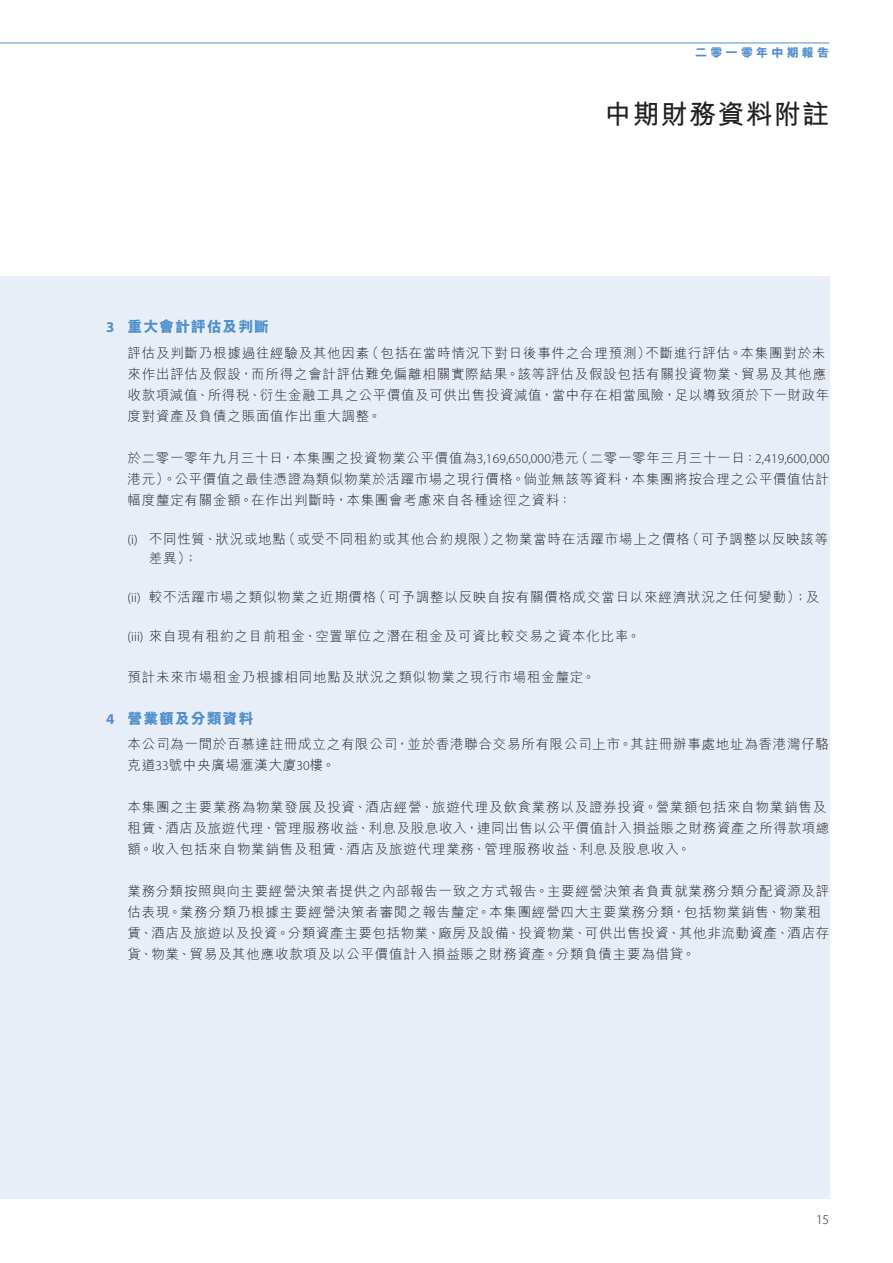
<style>
.page{position:relative;width:893px;height:1263px;background:#fff}
.page>*{position:absolute;margin:0;border:0;box-sizing:border-box;transform-origin:0 0}
.t1{font:700 27px "M Hei HK";letter-spacing:.045em;color:#231f20}
.Heading_1{font:800 15px "M Hei HK";letter-spacing:.055em;color:#5090cc}
.Body_Text{font:300 13.5px/21px "M Hei HK";letter-spacing:.055em;color:#231f20}
.t2{font:300 13.5px "Myriad Pro";color:#231f20}
.t3{font:800 12px "M Hei HK";letter-spacing:.27em;color:#5090cc}
.s1{font-family:"Myriad Pro";font-weight:700}
.s2{font-family:"Myriad Pro"}
</style>
<div class="page">
<div style="left:0;top:276px;width:829px;height:923px;background:#e7eef8"></div>
<hr style="left:0;top:43px;width:829px;height:1px;background:#5090cc">
<p class="t3" style="left:695px;top:46px;width:135px">二零一零年中期報告</p>
<h1 class="t1" style="left:604px;top:94px;width:226px">中期財務資料附註</h1>
<p class="Heading_1" style="left:106px;top:319px;width:164px"><span class="s1">3</span> 重大會計評估及判斷</p>
<p class="Body_Text" style="left:128px;top:342px;width:703px">評估及判斷乃根據過往經驗及其他因素（包括在當時情況下對日後事件之合理預測）不斷進行評估。本集團對於未來作出評估及假設，而所得之會計評估難免偏離相關實際結果。該等評估及假設包括有關投資物業、貿易及其他應收款項減值、所得稅、衍生金融工具之公平價值及可供出售投資減值，當中存在相當風險，足以導致須於下一財政年度對資產及負債之賬面值作出重大調整。</p>
<p class="Body_Text" style="left:128px;top:447px;width:703px;text-align:justify">於二零一零年九月三十日，本集團之投資物業公平價值為<span class="s2">3,169,650,000</span>港元（二零一零年三月三十一日：<span class="s2">2,419,600,000</span>港元）。公平價值之最佳憑證為類似物業於活躍市場之現行價格。倘並無該等資料，本集團將按合理之公平價值估計幅度釐定有關金額。在作出判斷時，本集團會考慮來自各種途徑之資料：</p>
<p class="Body_Text" style="left:149px;top:529px;width:681px;line-height:19.5px;text-indent:-21px"><span class="s2">(i)</span> 不同性質、狀況或地點（或受不同租約或其他合約規限）之物業當時在活躍市場上之價格（可予調整以反映該等差異）；</p>
<p class="Body_Text" style="left:128px;top:586px;width:693px"><span class="s2">(ii)</span> 較不活躍市場之類似物業之近期價格（可予調整以反映自按有關價格成交當日以來經濟狀況之任何變動）；及</p>
<p class="Body_Text" style="left:128px;top:625px;width:514px"><span class="s2">(iii)</span> 來自現有租約之目前租金、空置單位之潛在租金及可資比較交易之資本化比率。</p>
<p class="Body_Text" style="left:128px;top:666px;width:469px">預計未來市場租金乃根據相同地點及狀況之類似物業之現行市場租金釐定。</p>
<p class="Heading_1" style="left:106px;top:710px;width:149px"><span class="s1">4</span> 營業額及分類資料</p>
<p class="Body_Text" style="left:128px;top:733px;width:703px">本公司為一間於百慕達註冊成立之有限公司，並於香港聯合交易所有限公司上市。其註冊辦事處地址為香港灣仔駱克道<span class="s2">33</span>號中央廣場滙漢大廈<span class="s2">30</span>樓。</p>
<p class="Body_Text" style="left:128px;top:796px;width:703px">本集團之主要業務為物業發展及投資、酒店經營、旅遊代理及飲食業務以及證券投資。營業額包括來自物業銷售及租賃、酒店及旅遊代理、管理服務收益、利息及股息收入，連同出售以公平價值計入損益賬之財務資產之所得款項總額。收入包括來自物業銷售及租賃、酒店及旅遊代理業務、管理服務收益、利息及股息收入。</p>
<p class="Body_Text" style="left:128px;top:880px;width:703px">業務分類按照與向主要經營決策者提供之內部報告一致之方式報告。主要經營決策者負責就業務分類分配資源及評估表現。業務分類乃根據主要經營決策者審閱之報告釐定。本集團經營四大主要業務分類，包括物業銷售、物業租賃、酒店及旅遊以及投資。分類資產主要包括物業、廠房及設備、投資物業、可供出售投資、其他非流動資產、酒店存貨、物業、貿易及其他應收款項及以公平價值計入損益賬之財務資產。分類負債主要為借貸。</p>
<p class="t2" style="left:816px;top:1212px;width:15px">15</p>
</div>
